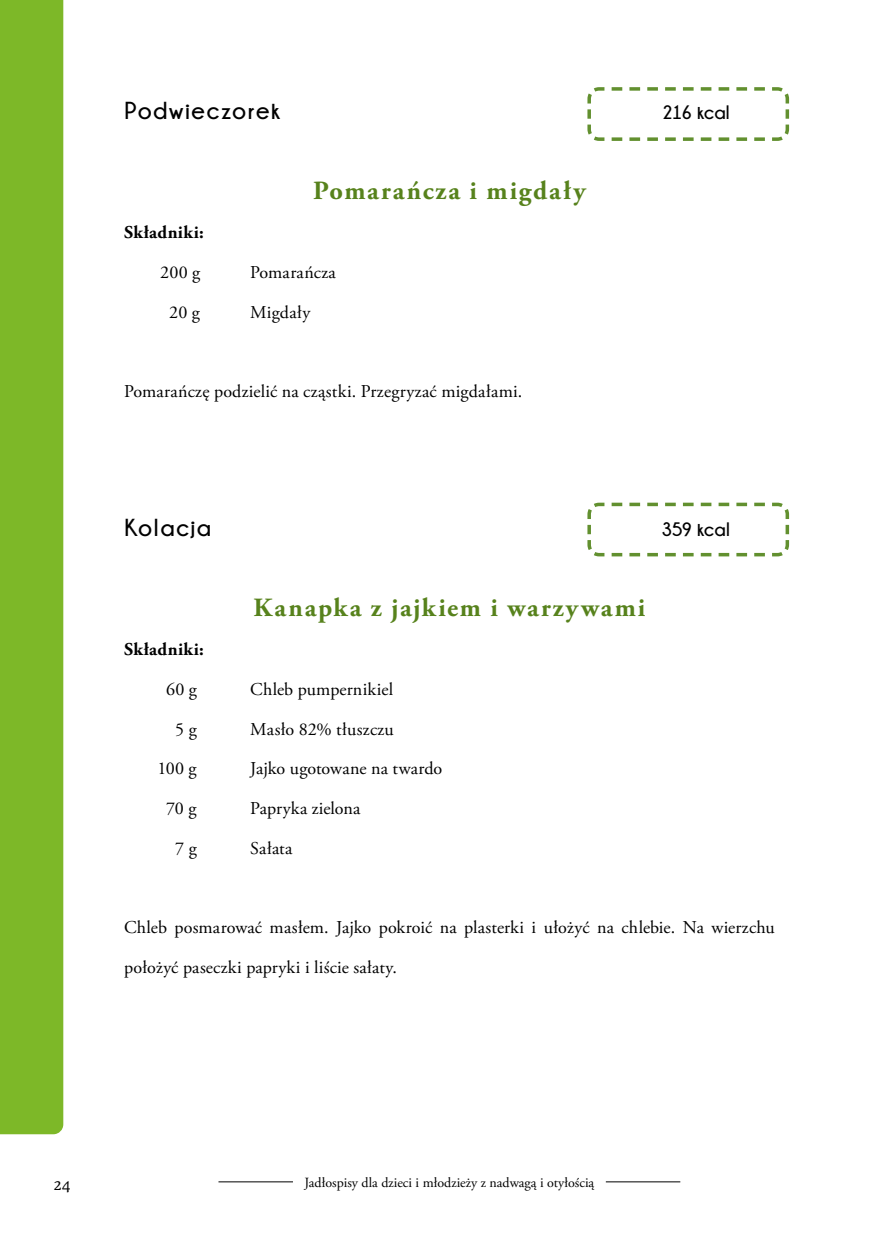
<style>
.page{position:relative;width:874px;height:1241px;background:#fff}
.page>*{position:absolute;margin:0;border:0;box-sizing:border-box;transform-origin:0 0}
.t1{font:700 26.25px "Adobe Garamond Pro";letter-spacing:.075em;color:#57821c}
.t2{font:700 24.5px "Champagne&Limousines";letter-spacing:.065em;color:#000}
.t3{font:700 19.43px "Champagne&Limousines";letter-spacing:-.005em;color:#000}
.t4{font:18.03px "Adobe Garamond Pro";letter-spacing:.01em;color:#000}
.t5{font:700 18.03px "Adobe Garamond Pro";letter-spacing:.025em;color:#000}
.t6{font:17.5px "Garibaldi";color:#000}
.t7{font:14px "Adobe Garamond Pro";color:#000}
</style>
<div class="page">
<div style="left:0;top:0;width:63px;height:1134px;background:#7db828"></div>
<hr style="left:218px;top:1181px;width:75px;height:1px;background:#000">
<hr style="left:605px;top:1181px;width:75px;height:1px;background:#000">
<svg style="left:587px;top:502px;width:203px;height:55px"></svg>
<svg style="left:587px;top:87px;width:203px;height:54px"></svg>
<h2 class="t2" style="left:124px;top:97px;width:157px">Podwieczorek</h2>
<h1 class="t1" style="left:313px;top:175px;width:274px">Pomarańcza i migdały</h1>
<p class="t5" style="left:124px;top:222px;width:81px">Składniki:</p>
<p class="t4" style="left:160px;top:261px;width:42px">200 g</p>
<p class="t4" style="left:250px;top:261px;width:87px">Pomarańcza</p>
<p class="t4" style="left:169px;top:301px;width:32px">20 g</p>
<p class="t4" style="left:250px;top:301px;width:62px">Migdały</p>
<p class="t4" style="left:124px;top:380px;width:399px">Pomarańczę podzielić na cząstki. Przegryzać migdałami.</p>
<p class="t3" style="left:661px;top:102px;width:69px">216 kcal</p>
<h2 class="t2" style="left:124px;top:514px;width:88px">Kolacja</h2>
<p class="t3" style="left:661px;top:518px;width:70px">359 kcal</p>
<h1 class="t1" style="left:253px;top:592px;width:393px">Kanapka z jajkiem i warzywami</h1>
<p class="t5" style="left:124px;top:639px;width:81px">Składniki:</p>
<p class="t4" style="left:166px;top:678px;width:32px">60 g</p>
<p class="t4" style="left:250px;top:678px;width:144px">Chleb pumpernikiel</p>
<p class="t4" style="left:175px;top:718px;width:23px">5 g</p>
<p class="t4" style="left:250px;top:718px;width:145px">Masło 82% tłuszczu</p>
<p class="t4" style="left:157px;top:757px;width:41px">100 g</p>
<p class="t4" style="left:250px;top:757px;width:193px">Jajko ugotowane na twardo</p>
<p class="t4" style="left:166px;top:797px;width:32px">70 g</p>
<p class="t4" style="left:250px;top:797px;width:112px">Papryka zielona</p>
<p class="t4" style="left:175px;top:837px;width:23px">7 g</p>
<p class="t4" style="left:250px;top:837px;width:44px">Sałata</p>
<p class="t4" style="left:124px;top:916px;width:651px">Chleb posmarować masłem. Jajko pokroić na plasterki i ułożyć na chlebie. Na wierzchu</p>
<p class="t4" style="left:124px;top:956px;width:274px">położyć paseczki papryki i liście sałaty.</p>
<p class="t6" style="left:54px;top:1173px;width:18px">24</p>
<p class="t7" style="left:304px;top:1174px;width:291px">Jadłospisy dla dzieci i młodzieży z nadwagą i otyłością</p>
</div>
